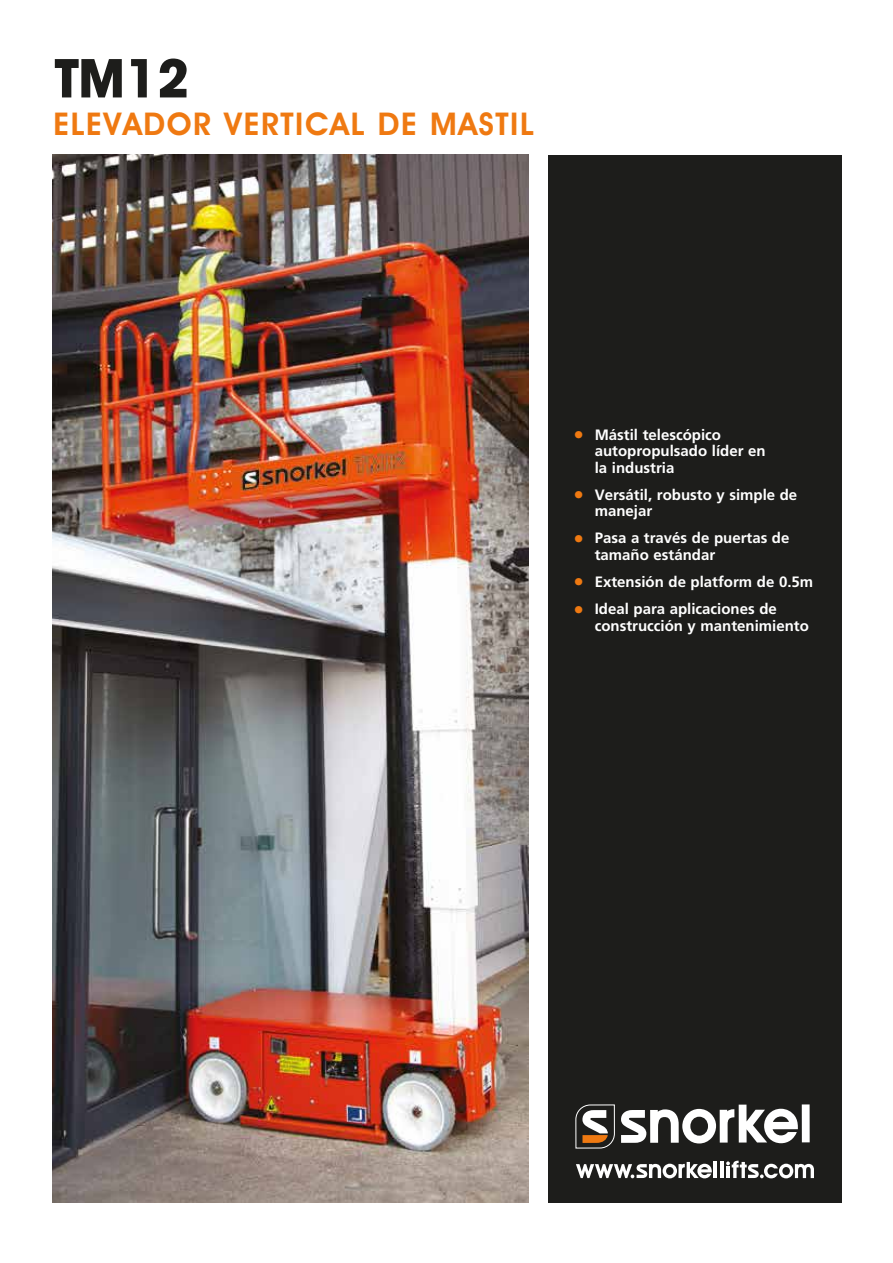
<style>
.page{position:relative;width:893px;height:1263px;background:#fff}
.page>*{position:absolute;margin:0;border:0;box-sizing:border-box;transform-origin:0 0}
.t1{font:700 54px "Avant Garde IT Cby BT";color:#1d1d1b}
.t2{font:600 31.5px "Avant Garde IT Cby BT";letter-spacing:.05em;color:#ef7911}
.t3{font:700 15px/16.5px "Frutiger";color:#fff}
.s1{font-size:21px;color:#ef7911}
</style>
<div class="page">
<div style="left:548px;top:155px;width:293px;height:1047px;background:#1d1d1b"></div>
<div style="left:802px;top:1104px;width:8px;height:38px;background:#fff"></div>
<svg style="left:621px;top:1104px;width:177px;height:39px"></svg>
<svg style="left:576px;top:1104px;width:39px;height:44px"></svg>
<img style="left:52px;top:155px;width:476px;height:1047px">
<hr style="left:713px;top:1162px;width:4px;height:16px;background:#fff">
<hr style="left:720px;top:1162px;width:4px;height:16px;background:#fff">
<svg style="left:576px;top:1162px;width:136px;height:16px"></svg>
<svg style="left:726px;top:1161px;width:88px;height:17px"></svg>
<h1 class="t1" style="left:55px;top:45px;width:136px">TM12</h1>
<h2 class="t2" style="left:54px;top:104px;width:482px">ELEVADOR VERTICAL DE MASTIL</h2>
<p class="t3" style="left:595px;top:426px;width:172px;text-indent:-21px"><span class="s1">•</span> Mástil telescópico autopropulsado líder en la industria</p>
<p class="t3" style="left:595px;top:486px;width:204px;text-indent:-21px"><span class="s1">•</span> Versátil, robusto y simple de manejar</p>
<p class="t3" style="left:595px;top:530px;width:196px;text-indent:-21px"><span class="s1">•</span> Pasa a través de puertas de tamaño estándar</p>
<p class="t3" style="left:573px;top:574px;width:241px"><span class="s1">•</span> Extensión de platform de 0.5m</p>
<p class="t3" style="left:595px;top:601px;width:216px;text-indent:-21px"><span class="s1">•</span> Ideal para aplicaciones de construcción y mantenimiento</p>
</div>
